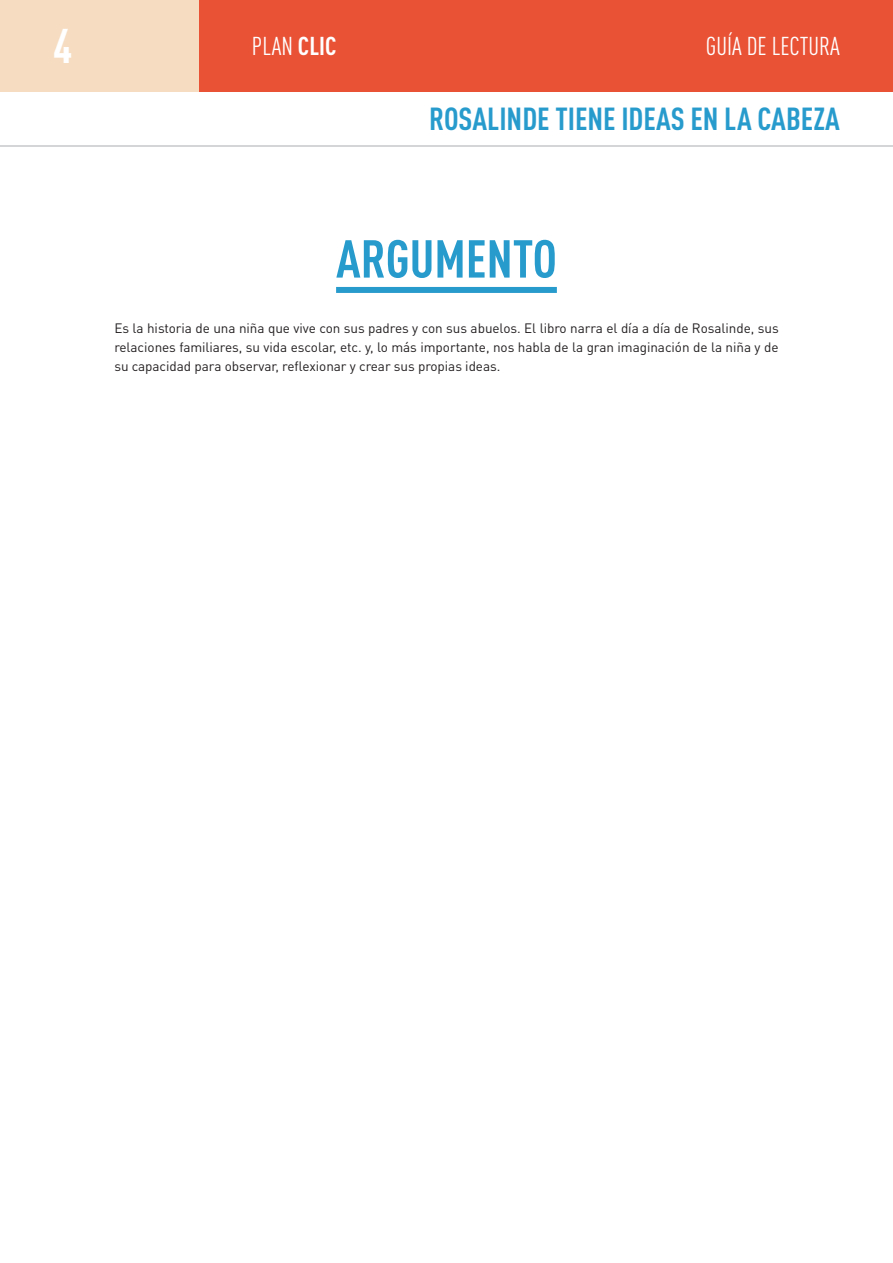
<style>
.page{position:relative;width:893px;height:1263px;background:#fff}
.page>*{position:absolute;margin:0;border:0;box-sizing:border-box;transform-origin:0 0}
.ARGUMENTO{font:700 52.5px "DIN Cond";color:#289bcd}
.t1{font:700 48px "DIN Cond";color:#fff}
.t2{font:700 31.5px "DIN Cond";color:#289bcd}
.t3{font:25.5px "DIN Cond";color:#fff}
.CUERPO_DE_TEXTO{font:13.5px/18.6px "DIN Pro";letter-spacing:-.005em;color:#231f20;text-align:justify}
.s1{font-weight:700}
</style>
<div class="page">
<svg style="left:0;top:91px;width:893px;height:56px"></svg>
<div style="left:199px;top:0;width:694px;height:91px;background:#e95235"></div>
<div style="left:0;top:0;width:199px;height:91px;background:#f6ddc2"></div>
<div style="left:336px;top:287px;width:221px;height:6px;background:#289bcd"></div>
<h2 class="t1" style="left:53px;top:16px;width:21px">4</h2>
<h3 class="t3" style="left:252px;top:31px;width:86px">PLAN <span class="s1">CLIC</span></h3>
<h3 class="t3" style="left:706px;top:31px;width:135px">GUÍA DE LECTURA</h3>
<h3 class="t2" style="left:429px;top:100px;width:412px">ROSALINDE TIENE IDEAS EN LA CABEZA</h3>
<p class="ARGUMENTO" style="left:336px;top:227px;width:222px">ARGUMENTO</p>
<p class="CUERPO_DE_TEXTO" style="left:114px;top:319px;width:666px">Es la historia de una niña que vive con sus padres y con sus abuelos. El libro narra el día a día de Rosalinde, sus relaciones familiares, su vida escolar, etc. y, lo más importante, nos habla de la gran imaginación de la niña y de su capacidad para observar, reflexionar y crear sus propias ideas.</p>
</div>
